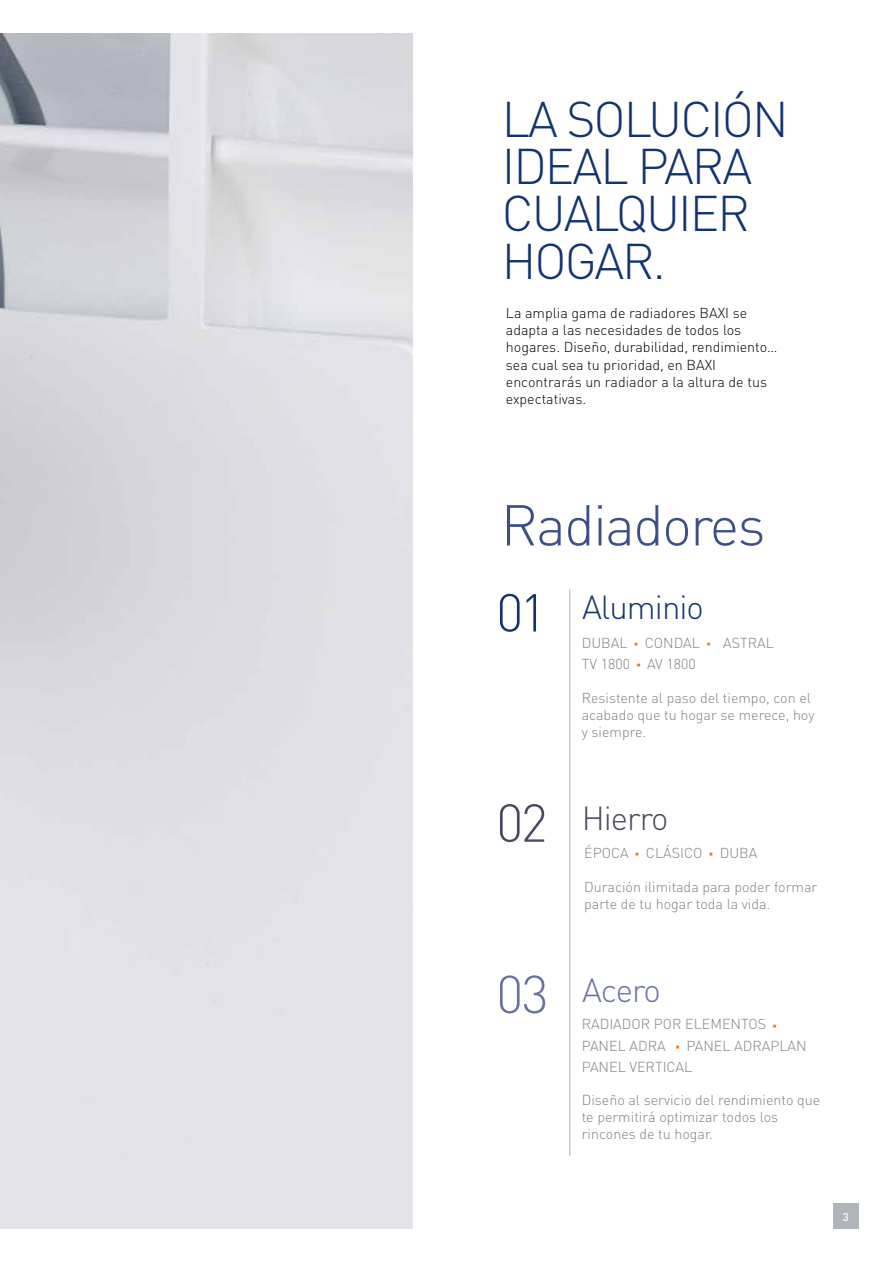
<style>
.page{position:relative;width:893px;height:1263px;background:#fff}
.page>*{position:absolute;margin:0;border:0;box-sizing:border-box;transform-origin:0 0}
.t1{font:300 56.55px "DIN";letter-spacing:-.03em;color:#3e4f87}
.t2{font:300 52.5px "DIN";color:#133370}
.t3{font:300 52.5px "DIN";color:#474a61}
.t4{font:300 52.5px "DIN";color:#6a72a2}
.t5{font:300 49.5px/47.4px "DIN";letter-spacing:-.04em;color:#133370}
.t6{font:300 37.5px "DIN";color:#ed790d}
.t7{font:300 33px "DIN";letter-spacing:-.03em;color:#133370}
.t8{font:300 33px "DIN";letter-spacing:-.03em;color:#474a61}
.t9{font:300 33px "DIN";letter-spacing:-.04em;color:#6a72a2}
.t10{font:300 14.25px/17.1px "DIN";color:#7c8187}
.t11{font:300 14.25px/17.2px "DIN";color:#000}
.t12{font:500 11.25px "DIN";color:#fff}
</style>
<div class="page">
<img style="left:0;top:34px;width:412px;height:1195px">
<hr style="left:569px;top:589px;width:1px;height:567px;background:#3b3b3a">
<div style="left:833px;top:1203px;width:26px;height:26px;background:#afb5bb"></div>
<h3 class="t5" style="left:502px;top:95px;width:288px">LA SOLUCIÓN<br>IDEAL PARA<br>CUALQUIER<br>HOGAR.</h3>
<p class="t11" style="left:506px;top:304px;width:273px">La amplia gama de radiadores BAXI se adapta a las necesidades de todos los hogares. Diseño, durabilidad, rendimiento… sea cual sea tu prioridad, en BAXI encontrarás un radiador a la altura de tus expectativas.</p>
<h1 class="t1" style="left:501px;top:490px;width:266px">Radiadores</h1>
<h2 class="t2" style="left:496px;top:580px;width:52px">01</h2>
<h3 class="t7" style="left:582px;top:587px;width:123px">Aluminio</h3>
<p class="t10" style="left:582px;top:634px;width:47px">DUBAL</p>
<h3 class="t6" style="left:631px;top:618px;width:11px">·</h3>
<p class="t10" style="left:645px;top:634px;width:57px">CONDAL</p>
<h3 class="t6" style="left:704px;top:618px;width:11px">·</h3>
<p class="t10" style="left:723px;top:634px;width:52px">ASTRAL</p>
<p class="t10" style="left:582px;top:655px;width:50px">TV 1800</p>
<h3 class="t6" style="left:634px;top:639px;width:11px">·</h3>
<p class="t10" style="left:647px;top:655px;width:50px">AV 1800</p>
<p class="t10" style="left:582px;top:689px;width:234px">Resistente al paso del tiempo, con el acabado que tu hogar se merece, hoy y siempre.</p>
<h2 class="t3" style="left:496px;top:790px;width:53px">02</h2>
<h3 class="t8" style="left:582px;top:797px;width:88px">Hierro</h3>
<p class="t10" style="left:584px;top:844px;width:46px">ÉPOCA</p>
<h3 class="t6" style="left:632px;top:827px;width:11px">·</h3>
<p class="t10" style="left:646px;top:844px;width:58px">CLÁSICO</p>
<h3 class="t6" style="left:706px;top:827px;width:11px">·</h3>
<p class="t10" style="left:720px;top:844px;width:39px">DUBA</p>
<p class="t10" style="left:584px;top:878px;width:235px">Duración ilimitada para poder formar parte de tu hogar toda la vida.</p>
<h2 class="t4" style="left:496px;top:962px;width:54px">03</h2>
<h3 class="t9" style="left:582px;top:969px;width:80px">Acero</h3>
<p class="t10" style="left:582px;top:1016px;width:186px">RADIADOR POR ELEMENTOS</p>
<h3 class="t6" style="left:770px;top:999px;width:11px">·</h3>
<p class="t10" style="left:582px;top:1037px;width:85px">PANEL ADRA</p>
<h3 class="t6" style="left:673px;top:1020px;width:11px">·</h3>
<p class="t10" style="left:582px;top:1035px;width:226px;line-height:21px;text-indent:105px">PANEL ADRAPLAN<br>PANEL VERTICAL</p>
<p class="t10" style="left:582px;top:1091px;width:240px">Diseño al servicio del rendimiento que te permitirá optimizar todos los rincones de tu hogar.</p>
<p class="t12" style="left:843px;top:1209px;width:7px">3</p>
</div>
